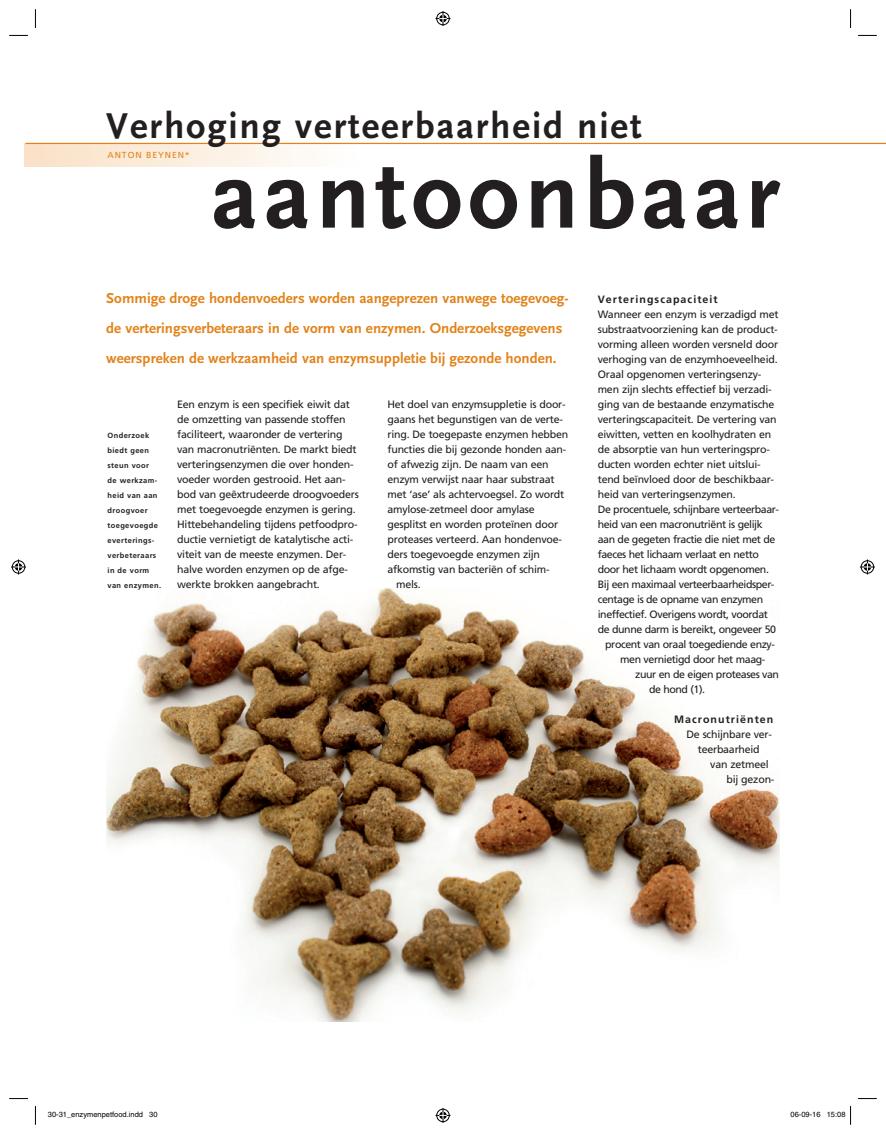
<style>
.page{position:relative;width:886px;height:1134px;background:#fff}
.page>*{position:absolute;margin:0;border:0;box-sizing:border-box;transform-origin:0 0}
.t1{font:700 100px "Scala Sans";letter-spacing:.05em;color:#231f20}
.t2{font:700 37.5px "Scala Sans";letter-spacing:.05em;color:#231f20}
.t3{font:700 15px/30px "Scala Sans";color:#e2831b}
.t4{font:10.62px/15px "Frutiger";letter-spacing:-.02em;color:#231f20}
.t5{font:10.62px "Frutiger";letter-spacing:-.04em;color:#231f20}
.t6{font:700 10.62px "Frutiger";letter-spacing:.1em;color:#231f20}
.t7{font:8.75px "Frutiger";letter-spacing:.1em;color:#e2831b}
.t8{font:700 7.5px/15px "Frutiger";letter-spacing:.05em;color:#231f20}
.t9{font:7.5px "Helvetica";color:#000}
</style>
<div class="page">
<img style="left:106px;top:588px;width:674px;height:434px">
<div style="left:25px;top:144px;width:333px;height:23px;background:linear-gradient(to right,#fae1c6,#fefefd)"></div>
<hr style="left:26px;top:143px;width:860px;height:1px;background:#e2831b">
<svg style="left:9px;top:35px;width:19px;height:1px"></svg>
<svg style="left:858px;top:35px;width:19px;height:1px"></svg>
<svg style="left:9px;top:1098px;width:19px;height:1px"></svg>
<svg style="left:858px;top:1098px;width:19px;height:1px"></svg>
<svg style="left:35px;top:9px;width:1px;height:19px"></svg>
<svg style="left:35px;top:1106px;width:1px;height:19px"></svg>
<svg style="left:850px;top:9px;width:1px;height:19px"></svg>
<svg style="left:435px;top:11px;width:15px;height:15px"></svg>
<svg style="left:435px;top:1108px;width:15px;height:15px"></svg>
<svg style="left:11px;top:559px;width:15px;height:15px"></svg>
<svg style="left:860px;top:559px;width:15px;height:15px"></svg>
<svg style="left:850px;top:1106px;width:1px;height:19px"></svg>
<h2 class="t2" style="left:106px;top:105px;width:537px">Verhoging verteerbaarheid niet</h2>
<h1 class="t1" style="left:211px;top:141px;width:571px">aantoonbaar</h1>
<p class="t7" style="left:108px;top:150px;width:84px">Anton Beynen*</p>
<h3 class="t3" style="left:106px;top:283px;width:464px">Sommige droge hondenvoeders worden aangeprezen vanwege toegevoeg&shy;de verteringsverbeteraars in de vorm van enzymen. Onderzoeksgegevens weerspreken de werkzaamheid van enzymsuppletie bij gezonde honden.</h3>
<p class="t4" style="left:177px;top:396px;width:183px">Een enzym is een specifiek eiwit dat de omzetting van passende stoffen faciliteert, waaronder de vertering van macronutriënten. De markt biedt verteringsenzymen die over honden&shy;voeder worden gestrooid. Het aan&shy;bod van geëxtrudeerde droogvoeders met toegevoegde enzymen is gering.<br>Hittebehandeling tijdens petfoodpro&shy;ductie vernietigt de katalytische acti&shy;viteit van de meeste enzymen. Der&shy;halve worden enzymen op de afge&shy;werkte brokken aangebracht.</p>
<p class="t4" style="left:387px;top:396px;width:180px">Het doel van enzymsuppletie is door-</p>
<p class="t4" style="left:387px;top:411px;width:177px">gaans het begunstigen van de verte-</p>
<p class="t4" style="left:387px;top:426px;width:182px">ring. De toegepaste enzymen hebben</p>
<p class="t4" style="left:387px;top:441px;width:180px">functies die bij gezonde honden aan-</p>
<p class="t4" style="left:387px;top:457px;width:163px">of afwezig zijn. De naam van een</p>
<p class="t4" style="left:387px;top:472px;width:169px">enzym verwijst naar haar substraat</p>
<p class="t4" style="left:387px;top:487px;width:178px">met ‘ase’ als achtervoegsel. Zo wordt</p>
<p class="t4" style="left:387px;top:502px;width:149px">amylose-zetmeel door amylase</p>
<p class="t4" style="left:387px;top:517px;width:172px">gesplitst en worden proteïnen door</p>
<p class="t4" style="left:387px;top:532px;width:176px">proteases verteerd. Aan hondenvoe-</p>
<p class="t4" style="left:387px;top:547px;width:154px">ders toegevoegde enzymen zijn</p>
<p class="t4" style="left:387px;top:562px;width:164px">afkomstig van bacteriën of schim-</p>
<p class="t4" style="left:396px;top:577px;width:26px">mels.</p>
<p class="t8" style="left:108px;top:428px;width:55px">Onderzoek biedt geen steun voor<br>de werkzam&shy;heid van aan droogvoer toegevoegde everterings&shy;verbeteraars in de vorm van enzymen.</p>
<p class="t6" style="left:598px;top:293px;width:121px">Verteringscapaciteit</p>
<p class="t4" style="left:598px;top:307px;width:182px">Wanneer een enzym is verzadigd met</p>
<p class="t4" style="left:598px;top:322px;width:182px">substraatvoorziening kan de product-</p>
<p class="t4" style="left:598px;top:337px;width:182px">vorming alleen worden versneld door</p>
<p class="t4" style="left:598px;top:352px;width:181px">verhoging van de enzymhoeveelheid.</p>
<p class="t4" style="left:598px;top:367px;width:165px">Oraal opgenomen verteringsenzy-</p>
<p class="t4" style="left:598px;top:382px;width:175px">men zijn slechts effectief bij verzadi-</p>
<p class="t4" style="left:598px;top:397px;width:178px">ging van de bestaande enzymatische</p>
<p class="t4" style="left:598px;top:412px;width:181px">verteringscapaciteit. De vertering van</p>
<p class="t4" style="left:598px;top:427px;width:175px">eiwitten, vetten en koolhydraten en</p>
<p class="t4" style="left:598px;top:442px;width:174px">de absorptie van hun verteringspro-</p>
<p class="t4" style="left:598px;top:457px;width:165px">ducten worden echter niet uitslui-</p>
<p class="t4" style="left:598px;top:472px;width:178px">tend beïnvloed door de beschikbaar-</p>
<p class="t4" style="left:598px;top:487px;width:139px">heid van verteringsenzymen.</p>
<p class="t5" style="left:598px;top:503px;width:183px">De procentuele, schijnbare verteerbaar-</p>
<p class="t5" style="left:598px;top:518px;width:166px">heid van een macronutriënt is gelijk</p>
<p class="t5" style="left:598px;top:533px;width:179px">aan de gegeten fractie die niet met de</p>
<p class="t5" style="left:598px;top:548px;width:163px">faeces het lichaam verlaat en netto</p>
<p class="t5" style="left:598px;top:563px;width:173px">door het lichaam wordt opgenomen.</p>
<p class="t5" style="left:598px;top:578px;width:178px">Bij een maximaal verteerbaarheidsper-</p>
<p class="t5" style="left:598px;top:593px;width:167px">centage is de opname van enzymen</p>
<p class="t5" style="left:598px;top:608px;width:172px">ineffectief. Overigens wordt, voordat</p>
<p class="t5" style="left:598px;top:623px;width:180px">de dunne darm is bereikt, ongeveer 50</p>
<p class="t5" style="left:605px;top:638px;width:171px">procent van oraal toegediende enzy-</p>
<p class="t5" style="left:620px;top:653px;width:147px">men vernietigd door het maag-</p>
<p class="t5" style="left:635px;top:668px;width:145px">zuur en de eigen proteases van</p>
<p class="t4" style="left:649px;top:682px;width:58px">de hond (1).</p>
<p class="t6" style="left:674px;top:713px;width:101px">Macronutriënten</p>
<p class="t4" style="left:686px;top:727px;width:87px;text-align:center">De schijnbare ver&shy;teerbaarheid</p>
<p class="t4" style="left:726px;top:757px;width:49px;text-indent:-16px">van zetmeel bij gezon-</p>
<p class="t9" style="left:48px;top:1110px;width:111px">30-31_enzymenpetfood.indd 30</p>
<p class="t9" style="left:790px;top:1110px;width:57px">06-09-16 15:08</p>
</div>
